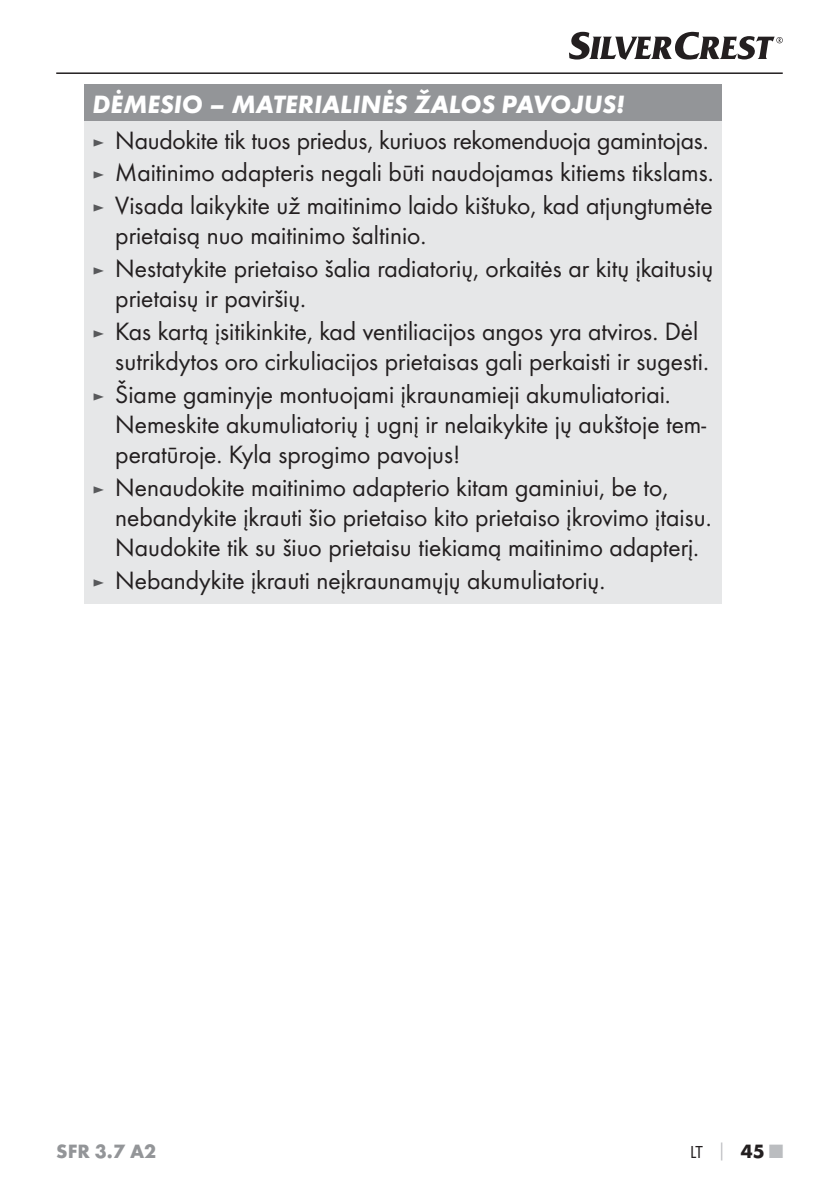
<style>
.page{position:relative;width:839px;height:1190px;background:#fff}
.page>*{position:absolute;margin:0;border:0;box-sizing:border-box;transform-origin:0 0}
.t1{font:26px/32.8px "Futura Boo";color:#231f20}
.t2{font:italic 700 26px "Futura";color:#fff}
.t3{font:700 20px "Futura";color:#939598}
.t4{font:18px "Futura Boo";color:#231f20}
.s1{font-size:18px;color:#58595b}
.s2{font-family:"Futura";font-weight:700;color:#bbbdc0}
.s3{font-family:"Futura";font-weight:700;font-size:20px}
.s4{font-family:"Futura";font-weight:700;font-size:20px;color:#bbbdc0}
</style>
<div class="page">
<hr style="left:56px;top:72px;width:726px;height:2px;background:#231f20">
<svg style="left:569px;top:32px;width:213px;height:28px"></svg>
<div style="left:85px;top:85px;width:636px;height:36px;background:#939598"></div>
<div style="left:85px;top:121px;width:636px;height:482px;background:#e6e7e8"></div>
<p class="t2" style="left:93px;top:96px;width:533px">DĖMESIO – MATERIALINĖS ŽALOS PAVOJUS!</p>
<p class="t1" style="left:93px;top:125px;width:622px"><span class="s1">►</span> Naudokite tik tuos priedus, kuriuos rekomenduoja gamintojas. <span class="s1">►</span> Maitinimo adapteris negali būti naudojamas kitiems tikslams. <span class="s1">►</span> Visada laikykite už maitinimo laido kištuko, kad atjungtumėte</p>
<p class="t1" style="left:93px;top:221px;width:621px;text-indent:23px">prietaisą nuo maitinimo šaltinio.<br><span class="s1">►</span> Nestatykite prietaiso šalia radiatorių, orkaitės ar kitų įkaitusių</p>
<p class="t1" style="left:93px;top:283px;width:607px;text-indent:23px">prietaisų ir paviršių.<br><span class="s1">►</span> Kas kartą įsitikinkite, kad ventiliacijos angos yra atviros. Dėl</p>
<p class="t1" style="left:93px;top:346px;width:617px;text-indent:23px">sutrikdytos oro cirkuliacijos prietaisas gali perkaisti ir sugesti. <span class="s1">►</span> Šiame gaminyje montuojami įkraunamieji akumuliatoriai.</p>
<p class="t1" style="left:115px;top:410px;width:592px;line-height:30px">Nemeskite akumuliatorių į ugnį ir nelaikykite jų aukštoje tem&shy;peratūroje. Kyla sprogimo pavojus!</p>
<p class="t1" style="left:115px;top:473px;width:597px;line-height:30px;text-indent:-23px"><span class="s1">►</span> Nenaudokite maitinimo adapterio kitam gaminiui, be to, nebandykite įkrauti šio prietaiso kito prietaiso įkrovimo įtaisu.<br>Naudokite tik su šiuo prietaisu tiekiamą maitinimo adapterį.</p>
<p class="t1" style="left:93px;top:565px;width:514px"><span class="s1">►</span> Nebandykite įkrauti neįkraunamųjų akumuliatorių.</p>
<p class="t3" style="left:56px;top:1143px;width:101px">SFR 3.7 A2</p>
<p class="t4" style="left:689px;top:1143px;width:94px">LT <span class="s2">│</span> <span class="s3">45</span> <span class="s4">■</span></p>
</div>
